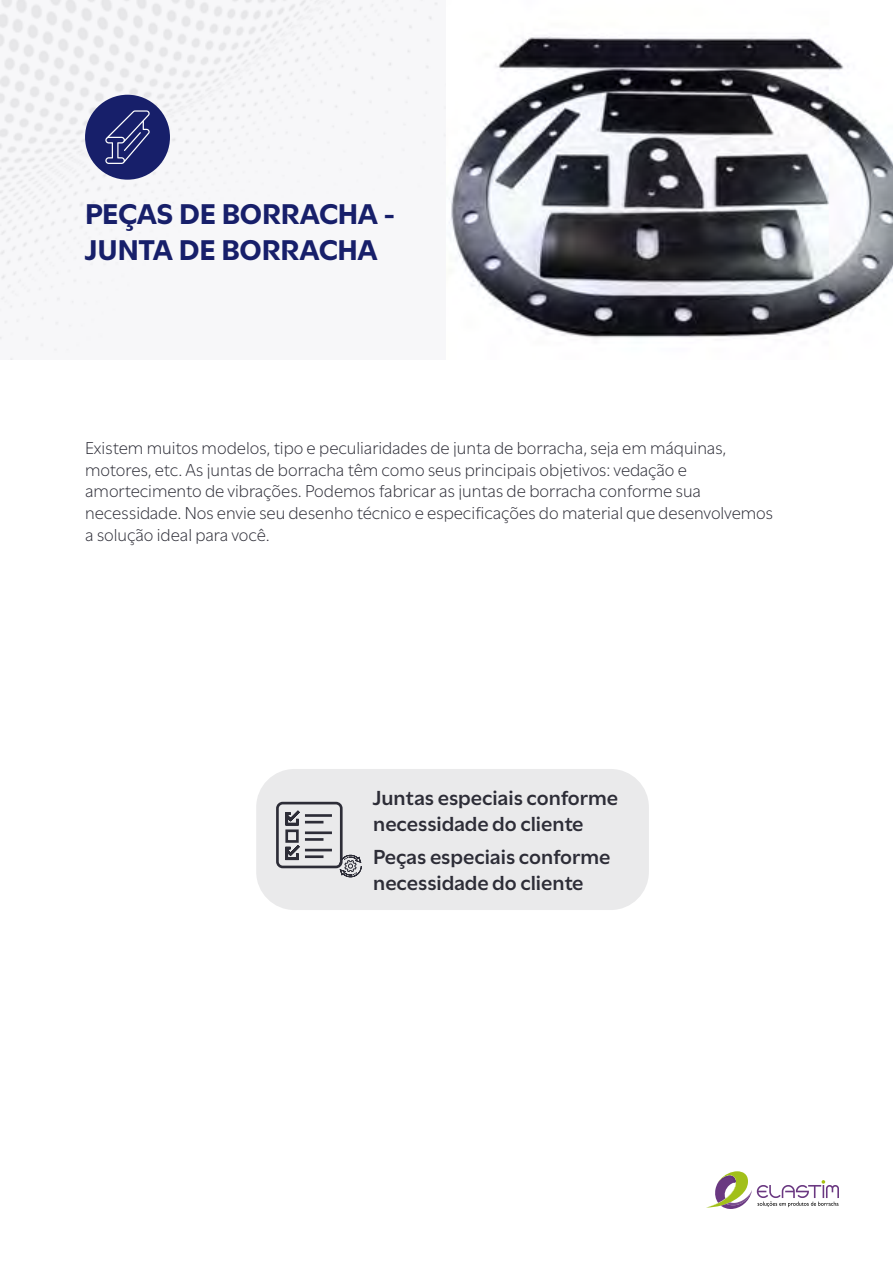
<style>
.page{position:relative;width:893px;height:1263px;background:#fff}
.page>*{position:absolute;margin:0;border:0;box-sizing:border-box;transform-origin:0 0}
.t1{font:700 30px/36px "Utile";letter-spacing:-.005em;color:#171f6a}
.t2{font:600 21.3px/25.7px "Utile";color:#2d2d37}
.t3{font:300 18px/21.6px "Utile";color:#2d2d37}
</style>
<div class="page">
<svg style="left:706px;top:1171px;width:133px;height:38px"></svg>
<img style="left:0;top:0;width:446px;height:359px">
<img style="left:449px;top:36px;width:444px;height:302px">
<div style="left:85px;top:95px;width:85px;height:85px;background:#171f6a;border-radius:50%"></div>
<svg style="left:105px;top:110px;width:45px;height:54px"></svg>
<div style="left:256px;top:769px;width:393px;height:141px;background:#eaeaeb;border-radius:38px"></div>
<svg style="left:276px;top:801px;width:86px;height:77px"></svg>
<h1 class="t1" style="left:85px;top:192px;width:311px">PEÇAS DE BORRACHA -<br>JUNTA DE BORRACHA</h1>
<p class="t3" style="left:85px;top:436px;width:690px">Existem muitos modelos, tipo e peculiaridades de junta de borracha, seja em máquinas, motores, etc. As juntas de borracha têm como seus principais objetivos: vedação e amortecimento de vibrações. Podemos fabricar as juntas de borracha conforme sua necessidade. Nos envie seu desenho técnico e especificações do material que desenvolvemos a solução ideal para você.</p>
<p class="t2" style="left:373px;top:783px;width:246px">Juntas especiais conforme necessidade do cliente</p>
<p class="t2" style="left:373px;top:842px;width:239px">Peças especiais conforme necessidade do cliente</p>
</div>
